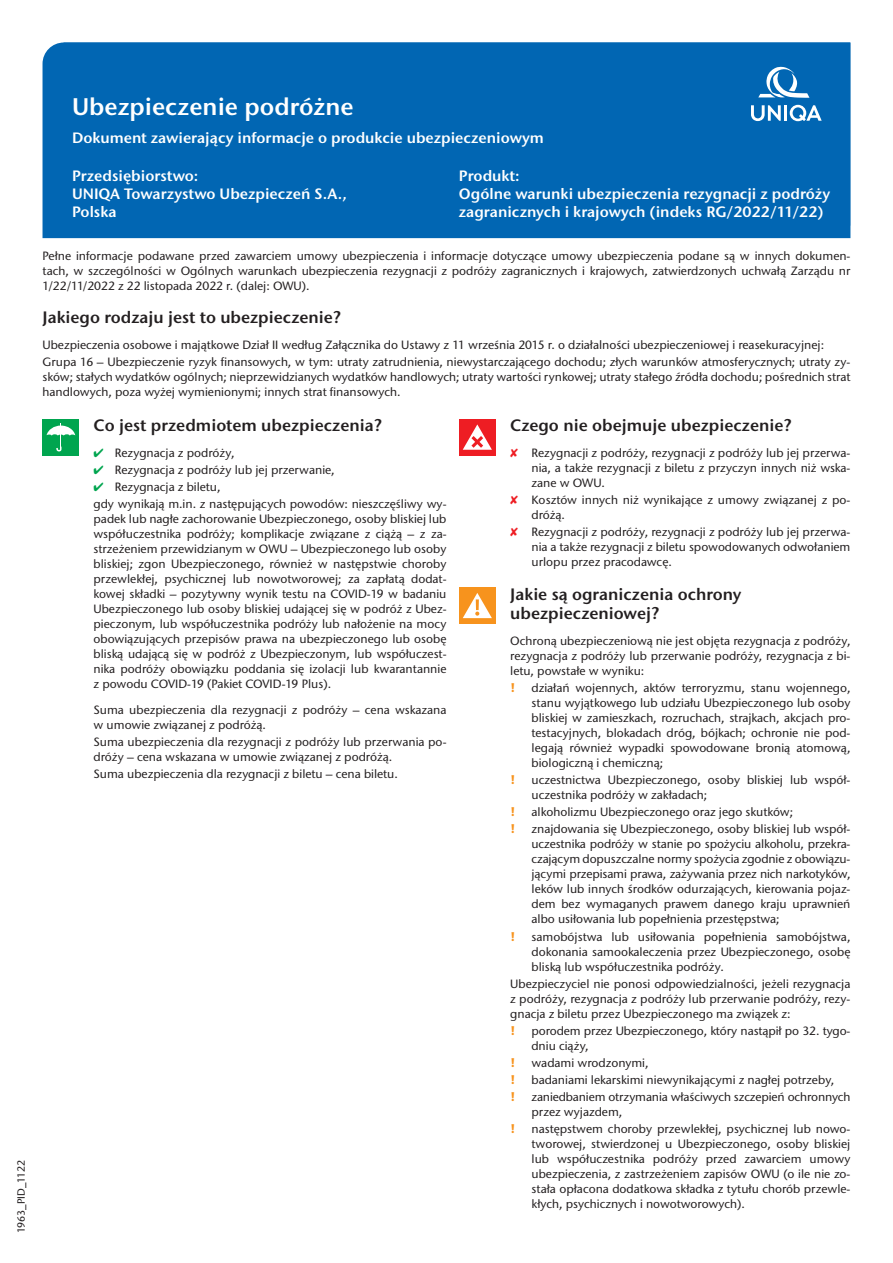
<style>
.page{position:relative;width:893px;height:1263px;background:#fff}
.page>*{position:absolute;margin:0;border:0;box-sizing:border-box;transform-origin:0 0}
.t1{font:600 24px "Stone Sans ITC Pro";color:#fff}
.t2{font:600 16.5px/19.5px "Stone Sans ITC Pro";color:#231f20}
.t3{font:600 15px/18px "Stone Sans ITC Pro";color:#fff}
.t4{font:500 12px/15px "Stone Sans ITC Pro";color:#231f20;text-align:justify}
.t5{font:700 12px "Stone Sans ITC Pro";color:#f7931d}
.t6{font:500 10.5px "Stone Sans ITC Pro";color:#231f20}
.s1{color:#00a54f}
.s2{color:#ee1d23}
</style>
<div class="page">
<div style="left:43px;top:419px;width:36px;height:36px;background:#00a54f"></div>
<svg style="left:47px;top:423px;width:28px;height:28px"></svg>
<div style="left:459px;top:419px;width:36px;height:36px;background:#ee1d23"></div>
<svg style="left:463px;top:424px;width:29px;height:26px"></svg>
<div style="left:459px;top:587px;width:36px;height:37px;background:#f7931d"></div>
<svg style="left:463px;top:593px;width:29px;height:25px"></svg>
<div style="left:43px;top:43px;width:807px;height:195px;background:#0166b3"></div>
<div style="left:64px;top:43px;width:786px;height:183px;background:#0166b3"></div>
<div style="left:744px;top:51px;width:85px;height:85px;background:#0166b3"></div>
<svg style="left:751px;top:105px;width:30px;height:16px"></svg>
<hr style="left:784px;top:105px;width:3px;height:16px;background:#fff">
<svg style="left:790px;top:105px;width:32px;height:16px"></svg>
<svg style="left:758px;top:66px;width:51px;height:32px"></svg>
<p class="t6" style="left:15px;top:1233px;width:74px;rotate:-90deg">1963_PID_1122</p>
<h1 class="t1" style="left:72px;top:91px;width:283px">Ubezpieczenie podróżne</h1>
<p class="t3" style="left:72px;top:129px;width:473px">Dokument zawierający informacje o produkcie ubezpieczeniowym</p>
<p class="t3" style="left:72px;top:167px;width:276px">Przedsiębiorstwo:<br>UNIQA Towarzystwo Ubezpieczeń S.A.,<br>Polska</p>
<p class="t3" style="left:459px;top:167px;width:373px">Produkt:<br>Ogólne warunki ubezpieczenia rezygnacji z podróży zagranicznych i krajowych (indeks RG/2022/11/22)</p>
<p class="t4" style="left:43px;top:248px;width:809px">Pełne informacje podawane przed zawarciem umowy ubezpieczenia i informacje dotyczące umowy ubezpieczenia podane są w innych dokumen&shy;tach, w szczególności w Ogólnych warunkach ubezpieczenia rezygnacji z podróży zagranicznych i krajowych, zatwierdzonych uchwałą Zarządu nr 1/22/11/2022 z 22 listopada 2022 r. (dalej: OWU).</p>
<h2 class="t2" style="left:43px;top:308px;width:300px">Jakiego rodzaju jest to ubezpieczenie?</h2>
<p class="t4" style="left:43px;top:336px;width:809px;line-height:17.1px">Ubezpieczenia osobowe i majątkowe Dział II według Załącznika do Ustawy z 11 września 2015 r. o działalności ubezpieczeniowej i reasekuracyjnej:<br>Grupa 16 – Ubezpieczenie ryzyk finansowych, w tym: utraty zatrudnienia, niewystarczającego dochodu; złych warunków atmosferycznych; utraty zy-</p>
<p class="t4" style="left:43px;top:369px;width:809px">sków; stałych wydatków ogólnych; nieprzewidzianych wydatków handlowych; utraty wartości rynkowej; utraty stałego źródła dochodu; pośrednich strat handlowych, poza wyżej wymienionymi; innych strat finansowych.</p>
<h2 class="t2" style="left:94px;top:416px;width:290px">Co jest przedmiotem ubezpieczenia?</h2>
<h2 class="t2" style="left:510px;top:416px;width:283px">Czego nie obejmuje ubezpieczenie?</h2>
<p class="t4" style="left:94px;top:445px;width:142px"><span class="s1">✔</span> Rezygnacja z podróży,</p>
<p class="t4" style="left:94px;top:462px;width:243px"><span class="s1">✔</span> Rezygnacja z podróży lub jej przerwanie,</p>
<p class="t4" style="left:94px;top:478px;width:354px;line-height:17.1px"><span class="s1">✔</span> Rezygnacja z biletu,<br>gdy wynikają m.in. z następujących powodów: nieszczęśliwy wy-</p>
<p class="t4" style="left:94px;top:512px;width:354px">padek lub nagłe zachorowanie Ubezpieczonego, osoby bliskiej lub współuczestnika podróży; komplikacje związane z ciążą – z za&shy;strzeżeniem przewidzianym w OWU – Ubezpieczonego lub osoby bliskiej; zgon Ubezpieczonego, również w następstwie choroby przewlekłej, psychicznej lub nowotworowej; za zapłatą dodat&shy;kowej składki – pozytywny wynik testu na COVID-19 w badaniu Ubezpieczonego lub osoby bliskiej udającej się w podróż z Ubez&shy;pieczonym, lub współuczestnika podróży lub nałożenie na mocy obowiązujących przepisów prawa na ubezpieczonego lub osobę bliską udającą się w podróż z Ubezpieczonym, lub współuczest&shy;nika podróży obowiązku poddania się izolacji lub kwarantannie z powodu COVID-19 (Pakiet COVID-19 Plus).</p>
<p class="t4" style="left:94px;top:702px;width:354px">Suma ubezpieczenia dla rezygnacji z podróży – cena wskazana w umowie związanej z podróżą.</p>
<p class="t4" style="left:94px;top:734px;width:354px">Suma ubezpieczenia dla rezygnacji z podróży lub przerwania po&shy;dróży – cena wskazana w umowie związanej z podróżą.</p>
<p class="t4" style="left:94px;top:766px;width:306px">Suma ubezpieczenia dla rezygnacji z biletu – cena biletu.</p>
<p class="t4" style="left:531px;top:445px;width:320px;text-indent:-21px"><span class="s2">✘</span> Rezygnacji z podróży, rezygnacji z podróży lub jej przerwa&shy;nia, a także rezygnacji z biletu z przyczyn innych niż wska&shy;zane w OWU.</p>
<p class="t4" style="left:531px;top:492px;width:320px;text-indent:-21px"><span class="s2">✘</span> Kosztów innych niż wynikające z umowy związanej z po&shy;dróżą.</p>
<p class="t4" style="left:531px;top:524px;width:320px;text-indent:-21px"><span class="s2">✘</span> Rezygnacji z podróży, rezygnacji z podróży lub jej przerwa&shy;nia a także rezygnacji z biletu spowodowanych odwołaniem urlopu przez pracodawcę.</p>
<h2 class="t2" style="left:510px;top:584px;width:233px">Jakie są ograniczenia ochrony ubezpieczeniowej?</h2>
<p class="t4" style="left:510px;top:633px;width:342px">Ochroną ubezpieczeniową nie jest objęta rezygnacja z podróży, rezygnacja z podróży lub przerwanie podróży, rezygnacja z bi&shy;letu, powstałe w wyniku:</p>
<p class="t5" style="left:510px;top:680px;width:7px">!</p>
<p class="t4" style="left:531px;top:680px;width:320px">działań wojennych, aktów terroryzmu, stanu wojennego, stanu wyjątkowego lub udziału Ubezpieczonego lub osoby bliskiej w zamieszkach, rozruchach, strajkach, akcjach pro&shy;testacyjnych, blokadach dróg, bójkach; ochronie nie pod&shy;legają również wypadki spowodowane bronią atomową, biologiczną i chemiczną;</p>
<p class="t5" style="left:510px;top:772px;width:7px">!</p>
<p class="t4" style="left:531px;top:772px;width:320px">uczestnictwa Ubezpieczonego, osoby bliskiej lub współ&shy;uczestnika podróży w zakładach;</p>
<p class="t5" style="left:510px;top:804px;width:7px">!</p>
<p class="t4" style="left:531px;top:804px;width:263px">alkoholizmu Ubezpieczonego oraz jego skutków;</p>
<p class="t5" style="left:510px;top:821px;width:7px">!</p>
<p class="t4" style="left:531px;top:822px;width:320px">znajdowania się Ubezpieczonego, osoby bliskiej lub współ&shy;uczestnika podróży w stanie po spożyciu alkoholu, przekra&shy;czającym dopuszczalne normy spożycia zgodnie z obowiązu&shy;jącymi przepisami prawa, zażywania przez nich narkotyków, leków lub innych środków odurzających, kierowania pojaz&shy;dem bez wymaganych prawem danego kraju uprawnień albo usiłowania lub popełnienia przestępstwa;</p>
<p class="t5" style="left:510px;top:928px;width:7px">!</p>
<p class="t4" style="left:531px;top:929px;width:320px">samobójstwa lub usiłowania popełnienia samobójstwa, dokonania samookaleczenia przez Ubezpieczonego, osobę bliską lub współuczestnika podróży.</p>
<p class="t4" style="left:510px;top:976px;width:342px">Ubezpieczyciel nie ponosi odpowiedzialności, jeżeli rezygnacja z podróży, rezygnacja z podróży lub przerwanie podróży, rezy&shy;gnacja z biletu przez Ubezpieczonego ma związek z:</p>
<p class="t5" style="left:510px;top:1023px;width:7px">!</p>
<p class="t4" style="left:531px;top:1023px;width:320px">porodem przez Ubezpieczonego, który nastąpił po 32. tygo&shy;dniu ciąży,</p>
<p class="t5" style="left:510px;top:1055px;width:7px">!</p>
<p class="t4" style="left:531px;top:1055px;width:119px">wadami wrodzonymi,</p>
<p class="t5" style="left:510px;top:1072px;width:7px">!</p>
<p class="t4" style="left:531px;top:1072px;width:304px">badaniami lekarskimi niewynikającymi z nagłej potrzeby,</p>
<p class="t5" style="left:510px;top:1089px;width:7px">!</p>
<p class="t4" style="left:531px;top:1089px;width:320px">zaniedbaniem otrzymania właściwych szczepień ochronnych przez wyjazdem,</p>
<p class="t5" style="left:510px;top:1121px;width:7px">!</p>
<p class="t4" style="left:531px;top:1121px;width:320px">następstwem choroby przewlekłej, psychicznej lub nowo&shy;tworowej, stwierdzonej u Ubezpieczonego, osoby bliskiej lub współuczestnika podróży przed zawarciem umowy ubezpieczenia, z zastrzeżeniem zapisów OWU (o ile nie zo&shy;stała opłacona dodatkowa składka z tytułu chorób przewle&shy;kłych, psychicznych i nowotworowych).</p>
</div>
